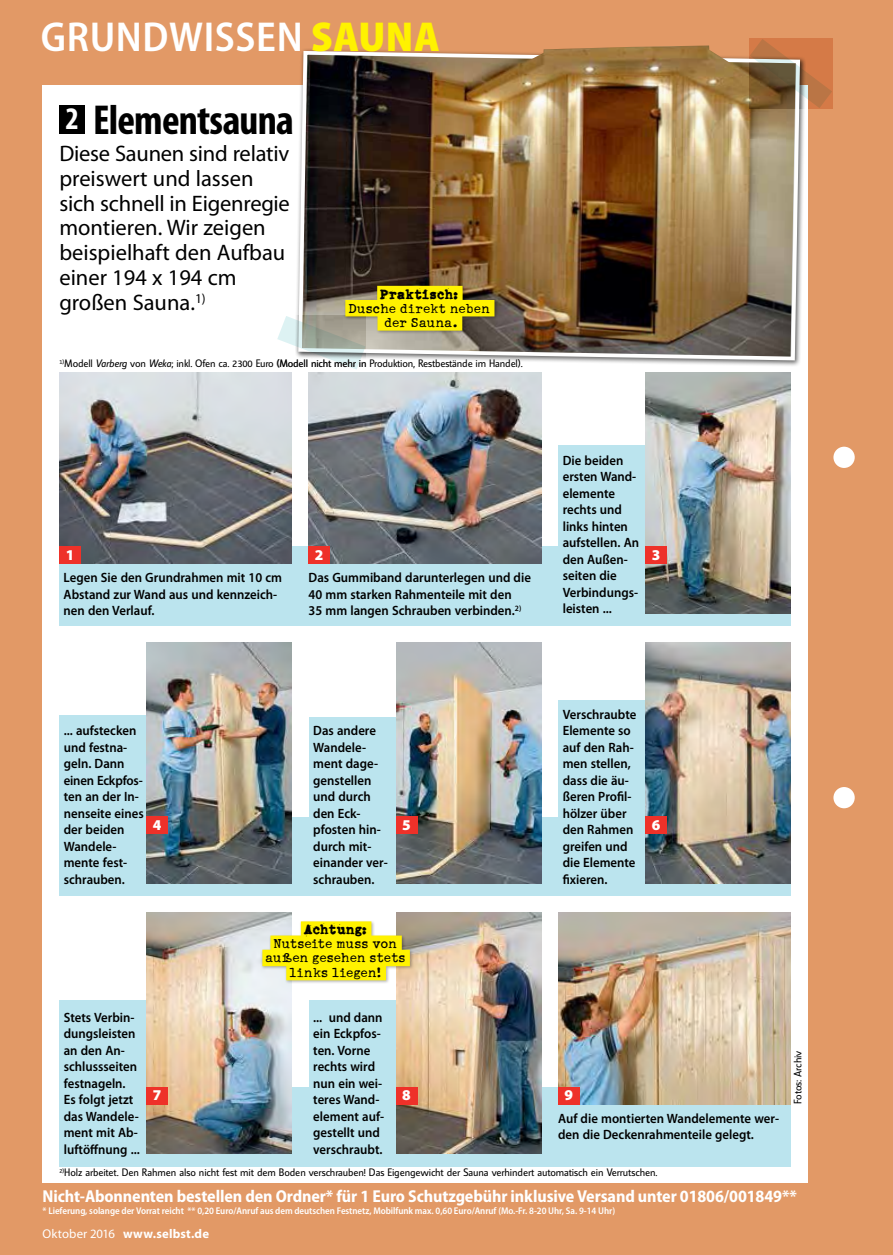
<style>
.page{position:relative;width:893px;height:1255px;background:#fff}
.page>*{position:absolute;margin:0;border:0;box-sizing:border-box;transform-origin:0 0}
.t1{font:600 semi-condensed 42px "Myriad Pro";letter-spacing:.015em;color:#fff}
.t2{font:700 condensed 42px "Myriad Pro";letter-spacing:-.02em;color:#000}
.t3{font:22.5px/24.8px "Myriad Pro";color:#000}
.t4{font:700 semi-condensed 17.25px "Myriad Pro";letter-spacing:-.005em;color:#fff}
.t5{font:15px/14.1px "Schmutz Pro Cleaned";letter-spacing:.03em;color:#000;text-align:center}
.t6{font:15px "Schmutz Pro Clogged";letter-spacing:.035em;color:#000}
.t7{font:900 15px "Myriad Pro";color:#fff}
.t8{font:600 13.5px/16.5px "Myriad Pro";color:#000;scale:.95 1}
.t9{font:700 12.75px "Myriad Pro";letter-spacing:.01em;color:#fff}
.t10{font:10.5px "Manual Sans Regular Tf";letter-spacing:-.015em;color:#000}
.t11{font:600 semi-condensed 9.75px "Myriad Pro";letter-spacing:-.005em;color:#fff}
.s1{font-weight:900;color:#fff200}
.s2{font-size:31.5px;color:#fff}
.s3{font-family:"Manual Sans Italic Regular Tf"}
.s4{font-weight:400}
</style>
<div class="page">
<div style="left:0;top:0;width:893px;height:1254px;background:#e29966"></div>
<div style="left:43px;top:85px;width:765px;height:1097px;background:#fff"></div>
<div style="left:59px;top:546px;width:732px;height:80px;background:#bbe4ee"></div>
<div style="left:59px;top:816px;width:732px;height:79px;background:#bbe4ee"></div>
<div style="left:59px;top:1086px;width:732px;height:80px;background:#bbe4ee"></div>
<img style="left:59px;top:372px;width:233px;height:191px">
<img style="left:309px;top:372px;width:232px;height:191px">
<img style="left:558px;top:912px;width:233px;height:191px">
<div style="left:558px;top:444px;width:102px;height:169px;background:#bbe4ee"></div>
<div style="left:558px;top:700px;width:102px;height:183px;background:#bbe4ee"></div>
<div style="left:309px;top:716px;width:102px;height:167px;background:#bbe4ee"></div>
<div style="left:309px;top:1000px;width:102px;height:153px;background:#bbe4ee"></div>
<div style="left:60px;top:715px;width:105px;height:168px;background:#bbe4ee"></div>
<div style="left:60px;top:1000px;width:102px;height:153px;background:#bbe4ee"></div>
<img style="left:646px;top:372px;width:145px;height:241px">
<img style="left:646px;top:642px;width:145px;height:241px">
<img style="left:396px;top:642px;width:145px;height:241px">
<img style="left:396px;top:912px;width:145px;height:241px">
<img style="left:147px;top:642px;width:145px;height:241px">
<img style="left:147px;top:912px;width:145px;height:241px">
<div style="left:59px;top:546px;width:22px;height:17px;background:#ee3129"></div>
<div style="left:558px;top:1086px;width:21px;height:17px;background:#ee3129"></div>
<div style="left:309px;top:546px;width:21px;height:17px;background:#ee3129"></div>
<div style="left:59px;top:105px;width:26px;height:29px;background:#000"></div>
<div style="left:645px;top:546px;width:22px;height:17px;background:#ee3129"></div>
<div style="left:645px;top:816px;width:22px;height:17px;background:#ee3129"></div>
<div style="left:396px;top:816px;width:21px;height:17px;background:#ee3129"></div>
<div style="left:396px;top:1086px;width:21px;height:17px;background:#ee3129"></div>
<div style="left:146px;top:816px;width:22px;height:17px;background:#ee3129"></div>
<div style="left:146px;top:1086px;width:22px;height:17px;background:#ee3129"></div>
<img style="left:296px;top:49px;width:506px;height:313px">
<img style="left:467px;top:45px;width:283px;height:60px">
<div style="left:833px;top:446px;width:22px;height:22px;background:#fff;border-radius:50%"></div>
<div style="left:833px;top:787px;width:22px;height:21px;background:#fff;border-radius:50%"></div>
<div style="left:344px;top:284px;width:155px;height:51px;background:#000;opacity:.3"></div>
<div style="left:377px;top:286px;width:86px;height:16px;background:#fff200"></div>
<div style="left:345px;top:300px;width:149px;height:16px;background:#fff200"></div>
<div style="left:377px;top:314px;width:85px;height:16px;background:#fff200"></div>
<div style="left:261px;top:919px;width:153px;height:65px;background:#000;opacity:.3"></div>
<div style="left:301px;top:921px;width:70px;height:16px;background:#fff200"></div>
<div style="left:270px;top:935px;width:132px;height:17px;background:#fff200"></div>
<div style="left:262px;top:949px;width:148px;height:17px;background:#fff200"></div>
<div style="left:286px;top:963px;width:100px;height:17px;background:#fff200"></div>
<svg style="left:277px;top:316px;width:89px;height:53px"></svg>
<svg style="left:750px;top:39px;width:82px;height:69px"></svg>
<h1 class="t1" style="left:41px;top:13px;width:400px">Grundwissen <span class="s1">SAUNA</span></h1>
<h1 class="t2" style="left:65px;top:96px;width:230px"><span class="s2">2</span> Elementsauna</h1>
<h2 class="t3" style="left:59px;top:142px;width:232px">Diese Saunen sind relativ preiswert und lassen sich schnell in Eigenregie montieren. Wir zeigen beispielhaft den Aufbau einer 194 x 194 cm großen Sauna.<sup>1)</sup></h2>
<p class="t6" style="left:380px;top:285px;width:79px">Praktisch:</p>
<p class="t5" style="left:348px;top:301px;width:143px">Dusche direkt neben der Sauna.</p>
<p class="t10" style="left:60px;top:356px;width:465px"><sup>1)</sup>Modell <span class="s3">Varberg</span> von <span class="s3">Weka</span>; inkl. Ofen ca. 2300 Euro (Modell nicht mehr in Produktion, Restbestände im Handel).</p>
<p class="t7" style="left:66px;top:546px;width:10px">1</p>
<p class="t7" style="left:315px;top:546px;width:10px">2</p>
<p class="t8" style="left:64px;top:569px;width:232px">Legen Sie den Grundrahmen mit 10 cm<br>Abstand zur Wand aus und kennzeich&shy;nen den Verlauf.</p>
<p class="t8" style="left:309px;top:569px;width:236px">Das Gummiband darunterlegen und die<br>40 mm starken Rahmenteile mit den<br>35 mm langen Schrauben verbinden.<sup>2)</sup></p>
<p class="t8" style="left:563px;top:452px;width:82px">Die beiden ersten Wand&shy;elemente rechts und links hinten aufstellen. An den Außen&shy;seiten die<br>Verbindungs&shy;leisten ...</p>
<p class="t7" style="left:652px;top:546px;width:10px">3</p>
<p class="t8" style="left:64px;top:722px;width:86px">... aufstecken und festna&shy;geln. Dann einen Eckpfos&shy;ten an der In&shy;nenseite eines der beiden<br>Wandele&shy;mente fest&shy;schrauben.</p>
<p class="t7" style="left:153px;top:816px;width:10px">4</p>
<p class="t8" style="left:313px;top:722px;width:80px">Das andere<br>Wandele&shy;ment dage&shy;genstellen und durch den Eck&shy;pfosten hin&shy;durch mit&shy;einander ver&shy;schrauben.</p>
<p class="t8" style="left:563px;top:706px;width:79px">Verschraubte<br>Elemente so auf den Rah&shy;men stellen, dass die äu&shy;ßeren Profil&shy;hölzer über den Rahmen greifen und die Elemente fixieren.</p>
<p class="t7" style="left:402px;top:816px;width:10px">5</p>
<p class="t7" style="left:652px;top:816px;width:10px">6</p>
<p class="t8" style="left:64px;top:1009px;width:82px">Stets Verbin&shy;dungsleisten an den An&shy;schlussseiten festnageln.<br>Es folgt jetzt das Wandele&shy;ment mit Ab&shy;luftöffnung ...</p>
<p class="t7" style="left:153px;top:1086px;width:10px">7</p>
<p class="t6" style="left:304px;top:920px;width:64px">Achtung:</p>
<p class="t5" style="left:265px;top:936px;width:141px">Nutseite muss von außen gesehen stets links liegen!</p>
<p class="t8" style="left:313px;top:1009px;width:76px">... und dann ein Eckpfos&shy;ten. Vorne rechts wird nun ein wei&shy;teres Wand&shy;element auf&shy;gestellt und verschraubt.</p>
<p class="t7" style="left:402px;top:1086px;width:10px">8</p>
<p class="t7" style="left:564px;top:1086px;width:10px">9</p>
<p class="t8" style="left:558px;top:1109px;width:234px">Auf die montierten Wandelemente wer&shy;den die Deckenrahmenteile gelegt.</p>
<p class="t10" style="left:59px;top:1165px;width:600px"><sup>2)</sup>Holz arbeitet. Den Rahmen also nicht fest mit dem Boden verschrauben! Das Eigengewicht der Sauna verhindert automatisch ein Verrutschen.</p>
<p class="t10" style="left:791px;top:1103px;width:55px;rotate:-90deg">Fotos: Archiv</p>
<p class="t4" style="left:43px;top:1186px;width:756px">Nicht-Abonnenten bestellen den Ordner* für 1 Euro Schutzgebühr inklusive Versand unter 01806/001849**</p>
<p class="t11" style="left:43px;top:1205px;width:574px">* Lieferung, solange der Vorrat reicht ** 0,20 Euro/Anruf aus dem deutschen Festnetz, Mobilfunk max. 0,60 Euro/Anruf (Mo.-Fr. 8-20 Uhr, Sa. 9-14 Uhr)</p>
<p class="t9" style="left:43px;top:1226px;width:168px"><span class="s4">Oktober 2016</span> www.selbst.de</p>
</div>
